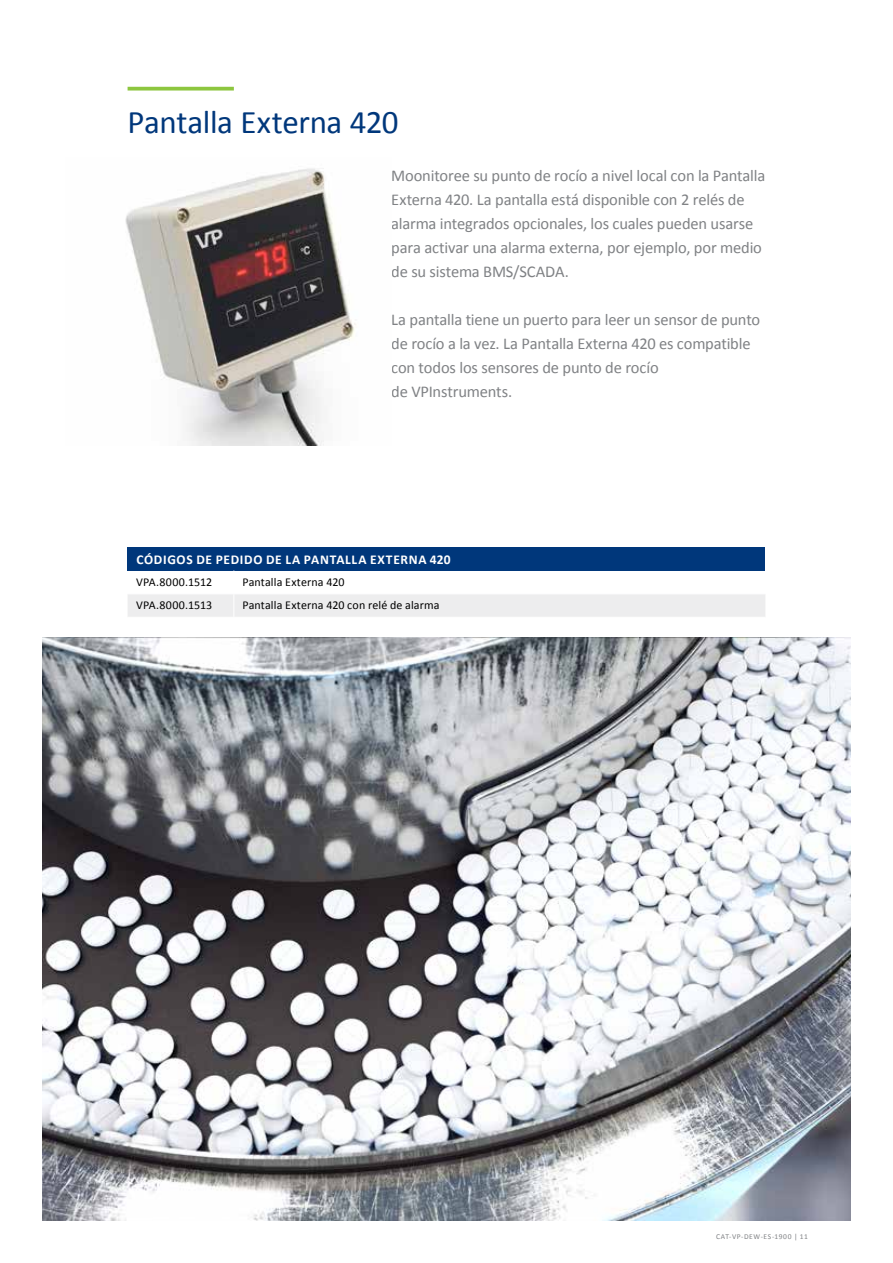
<style>
.page{position:relative;width:893px;height:1263px;background:#fff}
.page>*{position:absolute;margin:0;border:0;box-sizing:border-box;transform-origin:0 0}
.t1{font:33px "Calibri";letter-spacing:-.01em;color:#00377b}
.t2{font:16.5px/24px "Calibri";letter-spacing:-.01em;color:#808285}
.t3{font:700 13.5px "Calibri";letter-spacing:.05em;color:#fff}
.t4{font:12px "Calibri";letter-spacing:.01em;color:#000}
.t5{font:7.5px "Calibri";letter-spacing:.08em;color:#808285}
</style>
<div class="page">
<svg style="left:128px;top:87px;width:106px;height:4px"></svg>
<div style="left:128px;top:547px;width:637px;height:23px;background:#00377b"></div>
<svg style="left:128px;top:570px;width:637px;height:47px"></svg>
<img style="left:125px;top:168px;width:231px;height:277px">
<img style="left:43px;top:637px;width:807px;height:583px">
<h1 class="t1" style="left:128px;top:99px;width:272px">Pantalla Externa 420</h1>
<p class="t2" style="left:391px;top:163px;width:376px">Moonitoree su punto de rocío a nivel local con la Pantalla Externa 420. La pantalla está disponible con 2 relés de alarma integrados opcionales, los cuales pueden usarse para activar una alarma externa, por ejemplo, por medio de su sistema BMS/SCADA.</p>
<p class="t2" style="left:391px;top:307px;width:371px">La pantalla tiene un puerto para leer un sensor de punto de rocío a la vez. La Pantalla Externa 420 es compatible con todos los sensores de punto de rocío<br>de VPInstruments.</p>
<p class="t3" style="left:136px;top:550px;width:316px">CÓDIGOS DE PEDIDO DE LA PANTALLA EXTERNA 420</p>
<p class="t4" style="left:136px;top:573px;width:78px">VPA.8000.1512</p>
<p class="t4" style="left:242px;top:573px;width:104px">Pantalla Externa 420</p>
<p class="t4" style="left:136px;top:597px;width:78px">VPA.8000.1513</p>
<p class="t4" style="left:242px;top:597px;width:199px">Pantalla Externa 420 con relé de alarma</p>
<p class="t5" style="left:716px;top:1231px;width:93px">CAT-VP-DEW-ES-1900 | 11</p>
</div>
